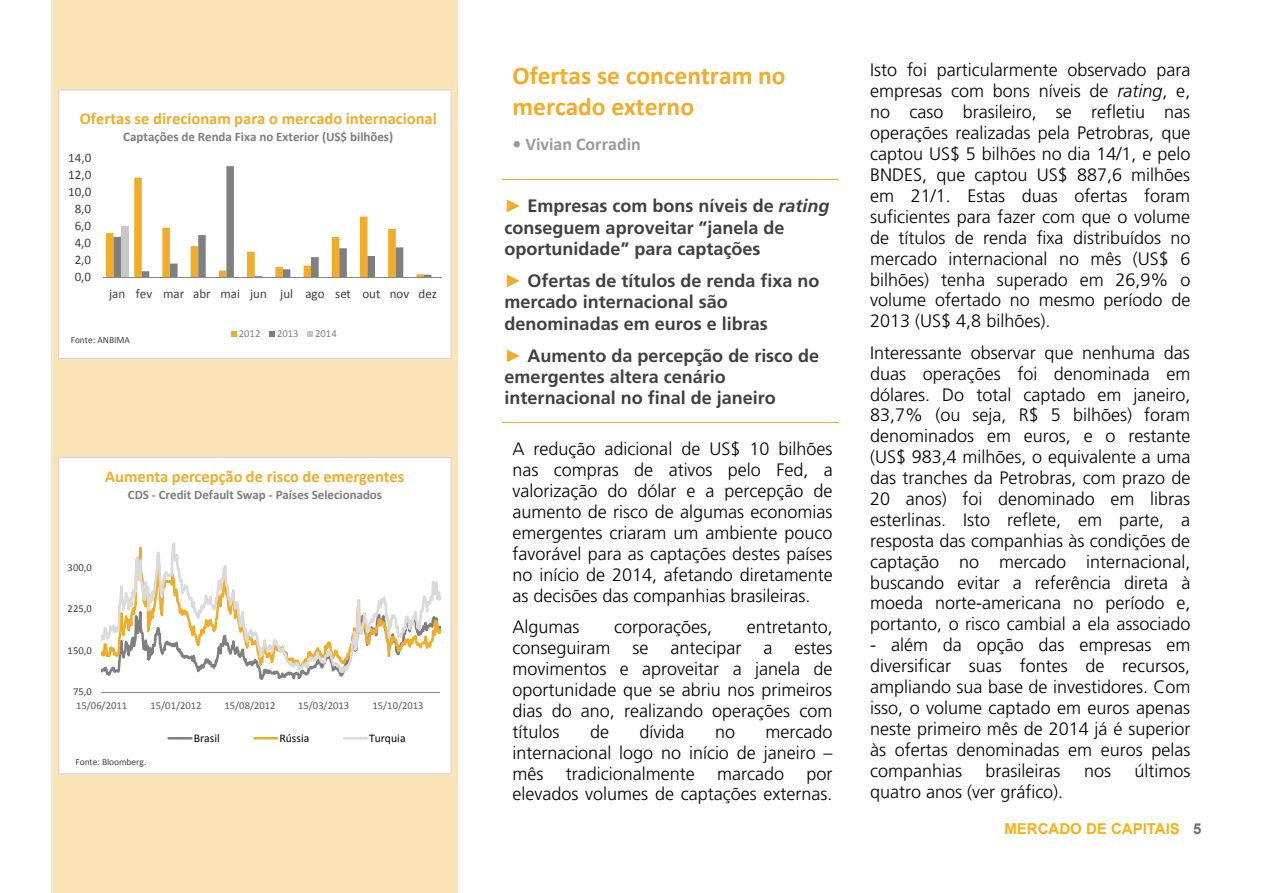
<style>
.page{position:relative;width:1263px;height:893px;background:#fff}
.page>*{position:absolute;margin:0;border:0;box-sizing:border-box;transform-origin:0 0}
.t1{font:700 25.5px/31.2px "Calibri";color:#f3ac27}
.t2{font:300 18px/20.9px "Frutiger";color:#000;text-align:justify}
.t3{font:700 18px/21.3px "Frutiger";color:#404040}
.t4{font:700 18px "Calibri";color:#9a9a9a}
.t5{font:700 16.5px "Calibri";color:#f3ac27}
.t6{font:700 15px "Arial";color:#fcaf17}
.t7{font:700 13.05px "Calibri";letter-spacing:-.005em;color:#7e7e7e}
.t8{font:13.05px "Calibri";color:#404040}
.t9{font:11.7px "Calibri";letter-spacing:.005em;color:#000}
.t10{font:10.65px "Calibri";letter-spacing:-.005em;color:#595959}
.t11{font:10.65px "Calibri";letter-spacing:-.005em;color:#404040}
.t12{font:10.65px "Calibri";color:#7e7e7e}
.t13{font:9.45px "Calibri";color:#404040}
.s1{font-family:"Arial";color:#f3ac27}
.s2{font-style:italic}
.s3{color:#6d6e71}
</style>
<div class="page">
<div style="left:51px;top:0;width:407px;height:893px;background:#fae4b8"></div>
<hr style="left:502px;top:180px;width:337px;height:1px;background:#f3ac27">
<hr style="left:502px;top:423px;width:337px;height:1px;background:#f3ac27">
<div style="left:59px;top:91px;width:391px;height:267px;background:#fff"></div>
<svg style="left:106px;top:166px;width:325px;height:111px"></svg>
<div style="left:121px;top:226px;width:8px;height:51px;background:#c6c7c7"></div>
<hr style="left:103px;top:277px;width:339px;height:1px;background:#868686">
<svg style="left:231px;top:331px;width:5px;height:6px"></svg>
<svg style="left:269px;top:331px;width:5px;height:6px"></svg>
<svg style="left:307px;top:331px;width:6px;height:6px"></svg>
<div style="left:58px;top:90px;width:394px;height:269px;border:1px solid #d8d8d8"></div>
<div style="left:59px;top:458px;width:391px;height:315px;background:#fff"></div>
<hr style="left:102px;top:692px;width:338px;height:1px;background:#868686">
<svg style="left:101px;top:542px;width:340px;height:138px"></svg>
<hr style="left:167px;top:737px;width:26px;height:2px;background:#7f7f7f">
<hr style="left:253px;top:737px;width:25px;height:2px;background:#f3ac27">
<hr style="left:343px;top:737px;width:25px;height:2px;background:#d9dad9">
<div style="left:58px;top:457px;width:394px;height:317px;border:1px solid #d8d8d8"></div>
<p class="t5" style="left:80px;top:108px;width:359px">Ofertas se direcionam para o mercado internacional</p>
<p class="t7" style="left:123px;top:128px;width:272px">Captações de Renda Fixa no Exterior (US$ bilhões)</p>
<p class="t8" style="left:68px;top:149px;width:25px">14,0</p>
<p class="t8" style="left:68px;top:166px;width:25px">12,0</p>
<p class="t8" style="left:68px;top:183px;width:25px">10,0</p>
<p class="t8" style="left:75px;top:200px;width:18px">8,0</p>
<p class="t8" style="left:75px;top:217px;width:18px">6,0</p>
<p class="t8" style="left:75px;top:234px;width:18px">4,0</p>
<p class="t8" style="left:75px;top:251px;width:18px">2,0</p>
<p class="t8" style="left:75px;top:268px;width:18px">0,0</p>
<p class="t8" style="left:109px;top:285px;width:329px">jan fev mar abr mai jun jul ago set out nov dez</p>
<p class="t12" style="left:239px;top:326px;width:23px">2012</p>
<p class="t12" style="left:277px;top:326px;width:23px">2013</p>
<p class="t12" style="left:315px;top:326px;width:23px">2014</p>
<p class="t13" style="left:71px;top:334px;width:61px">Fonte: ANBIMA</p>
<p class="t5" style="left:105px;top:466px;width:301px">Aumenta percepção de risco de emergentes</p>
<p class="t7" style="left:128px;top:486px;width:256px">CDS ‐ Credit Default Swap ‐ Países Selecionados</p>
<p class="t11" style="left:68px;top:561px;width:26px">300,0</p>
<p class="t11" style="left:68px;top:602px;width:26px">225,0</p>
<p class="t11" style="left:68px;top:643px;width:26px">150,0</p>
<p class="t11" style="left:73px;top:685px;width:20px">75,0</p>
<p class="t10" style="left:76px;top:699px;width:52px">15/06/2011</p>
<p class="t10" style="left:151px;top:699px;width:53px">15/01/2012</p>
<p class="t10" style="left:225px;top:699px;width:53px">15/08/2012</p>
<p class="t10" style="left:298px;top:699px;width:52px">15/03/2013</p>
<p class="t10" style="left:373px;top:699px;width:53px">15/10/2013</p>
<p class="t13" style="left:75px;top:755px;width:73px">Fonte: Bloomberg.</p>
<p class="t9" style="left:194px;top:730px;width:28px">Brasil</p>
<p class="t9" style="left:279px;top:730px;width:31px">Rússia</p>
<p class="t9" style="left:369px;top:730px;width:38px">Turquia</p>
<h1 class="t1" style="left:512px;top:60px;width:274px">Ofertas se concentram no mercado externo</h1>
<p class="t4" style="left:512px;top:132px;width:130px">• Vivian Corradin</p>
<p class="t3" style="left:505px;top:196px;width:326px"><span class="s1">►</span> Empresas com bons níveis de <span class="s2">rating </span>conseguem aproveitar ”janela de oportunidade” para captações</p>
<p class="t3" style="left:505px;top:270px;width:316px"><span class="s1">►</span> Ofertas de títulos de renda fixa no mercado internacional são denominadas em euros e libras</p>
<p class="t3" style="left:505px;top:345px;width:316px"><span class="s1">►</span> Aumento da percepção de risco de emergentes altera cenário internacional no final de janeiro</p>
<p class="t2" style="left:512px;top:439px;width:322px">A redução adicional de US$ 10 bilhões nas compras de ativos pelo Fed, a valorização do dólar e a percepção de aumento de risco de algumas economias emergentes criaram um ambiente pouco favorável para as captações destes países no início de 2014, afetando diretamente as decisões das companhias brasileiras.</p>
<p class="t2" style="left:512px;top:617px;width:69px">Algumas</p>
<p class="t2" style="left:614px;top:617px;width:100px">corporações,</p>
<p class="t2" style="left:512px;top:617px;width:322px;text-indent:234px">entretanto, conseguiram se antecipar a estes movimentos e aproveitar a janela de oportunidade que se abriu nos primeiros dias do ano, realizando operações com títulos</p>
<p class="t2" style="left:512px;top:721px;width:322px;text-indent:253px">mercado internacional logo no início de janeiro – mês tradicionalmente marcado por elevados volumes de captações externas.</p>
<p class="t2" style="left:590px;top:721px;width:21px">de</p>
<p class="t2" style="left:639px;top:721px;width:46px">dívida</p>
<p class="t2" style="left:715px;top:721px;width:22px">no</p>
<p class="t2" style="left:870px;top:60px;width:322px">Isto foi particularmente observado para empresas com bons níveis de <span class="s2">rating</span>, e, no caso brasileiro, se refletiu nas operações realizadas pela Petrobras, que captou US$ 5 bilhões no dia 14/1, e pelo BNDES, que captou US$ 887,6 milhões em 21/1. Estas duas ofertas foram suficientes para fazer com que o volume de títulos de renda fixa distribuídos no mercado internacional no mês (US$ 6 bilhões) tenha superado em 26,9% o volume ofertado no mesmo período de 2013 (US$ 4,8 bilhões).</p>
<p class="t2" style="left:870px;top:342px;width:322px">Interessante observar que nenhuma das duas operações foi denominada em dólares. Do total captado em janeiro, 83,7% (ou seja, R$ 5 bilhões) foram denominados em euros, e o restante (US$ 983,4 milhões, o equivalente a uma das tranches da Petrobras, com prazo de 20 anos) foi denominado em libras esterlinas. Isto reflete, em parte, a resposta das companhias às condições de captação no mercado internacional, buscando evitar a referência direta à moeda norte-americana no período e, portanto, o risco cambial a ela associado</p>
<p class="t2" style="left:870px;top:635px;width:322px">- além da opção das empresas em diversificar suas fontes de recursos, ampliando sua base de investidores. Com isso, o volume captado em euros apenas neste primeiro mês de 2014 já é superior às ofertas denominadas em euros pelas companhias</p>
<p class="t2" style="left:985px;top:760px;width:76px">brasileiras</p>
<p class="t2" style="left:1084px;top:760px;width:29px">nos</p>
<p class="t2" style="left:1134px;top:760px;width:57px">últimos</p>
<p class="t2" style="left:870px;top:781px;width:195px">quatro anos (ver gráfico).</p>
<p class="t6" style="left:1004px;top:819px;width:199px">MERCADO DE CAPITAIS <span class="s3">5</span></p>
</div>
